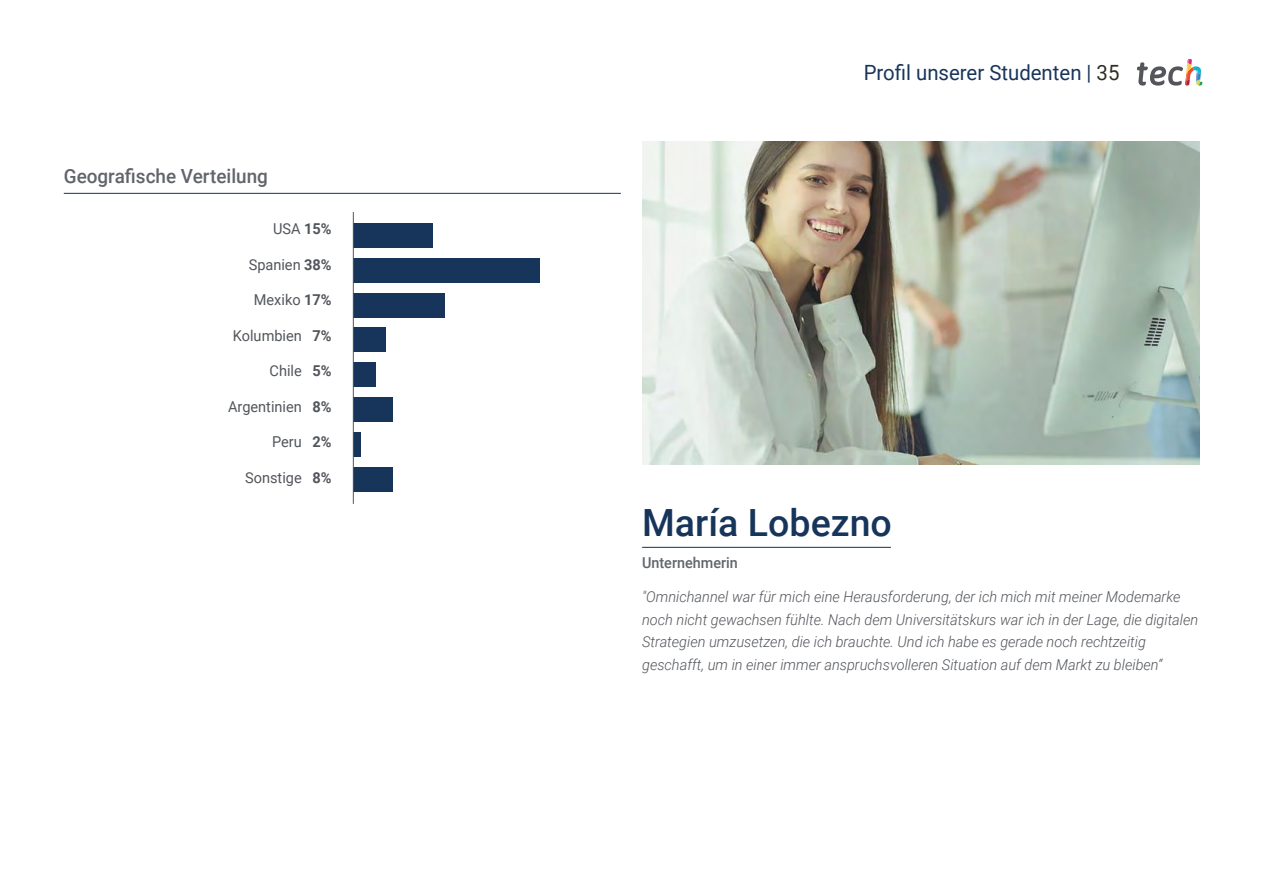
<style>
.page{position:relative;width:1263px;height:893px;background:#fff}
.page>*{position:absolute;margin:0;border:0;box-sizing:border-box;transform-origin:0 0}
.t1{font:500 37.5px "Roboto";color:#17355b}
.t2{font:21px "Roboto";color:#1a355c}
.t3{font:500 19.5px "Roboto";color:#61646a}
.t4{font:italic 300 15px/22.5px "Roboto";color:#52555b}
.t5{font:15px "Roboto";color:#52555b}
.t6{font:500 15px "Roboto";color:#61646a;scale:.96 1}
.s1{font-weight:700}
.s2{color:#312e20}
</style>
<div class="page">
<svg style="left:1137px;top:59px;width:65px;height:27px"></svg>
<hr style="left:642px;top:547px;width:249px;height:1px;background:#123352">
<img style="left:642px;top:141px;width:557px;height:323px">
<hr style="left:64px;top:193px;width:557px;height:1px;background:#17355b">
<div style="left:353px;top:223px;width:80px;height:25px;background:#17355b"></div>
<div style="left:353px;top:397px;width:40px;height:25px;background:#17355b"></div>
<div style="left:353px;top:258px;width:187px;height:25px;background:#17355b"></div>
<div style="left:353px;top:432px;width:8px;height:25px;background:#17355b"></div>
<div style="left:353px;top:293px;width:92px;height:24px;background:#17355b"></div>
<div style="left:353px;top:467px;width:40px;height:24px;background:#17355b"></div>
<div style="left:353px;top:327px;width:33px;height:25px;background:#17355b"></div>
<div style="left:353px;top:362px;width:23px;height:25px;background:#17355b"></div>
<hr style="left:353px;top:212px;width:1px;height:292px;background:#52555b">
<h3 class="t3" style="left:64px;top:162px;width:206px">Geografische Verteilung</h3>
<p class="t5" style="left:273px;top:218px;width:60px">USA <span class="s1">15%</span></p>
<p class="t5" style="left:249px;top:254px;width:84px">Spanien <span class="s1">38%</span></p>
<p class="t5" style="left:254px;top:289px;width:79px">Mexiko <span class="s1">17%</span></p>
<p class="t5" style="left:233px;top:325px;width:100px">Kolumbien <span class="s1">7%</span></p>
<p class="t5" style="left:270px;top:360px;width:64px">Chile <span class="s1">5%</span></p>
<p class="t5" style="left:228px;top:396px;width:105px">Argentinien <span class="s1">8%</span></p>
<p class="t5" style="left:272px;top:431px;width:61px">Peru <span class="s1">2%</span></p>
<p class="t5" style="left:245px;top:467px;width:88px">Sonstige <span class="s1">8%</span></p>
<h2 class="t2" style="left:864px;top:57px;width:257px">Profil unserer Studenten | <span class="s2">35</span></h2>
<h1 class="t1" style="left:642px;top:496px;width:251px">María Lobezno</h1>
<p class="t6" style="left:642px;top:552px;width:101px">Unternehmerin</p>
<p class="t4" style="left:642px;top:585px;width:558px">″Omnichannel war für mich eine Herausforderung, der ich mich mit meiner Modemarke noch nicht gewachsen fühlte. Nach dem Universitätskurs war ich in der Lage, die digitalen Strategien umzusetzen, die ich brauchte. Und ich habe es gerade noch rechtzeitig geschafft, um in einer immer anspruchsvolleren Situation auf dem Markt zu bleiben“</p>
</div>
